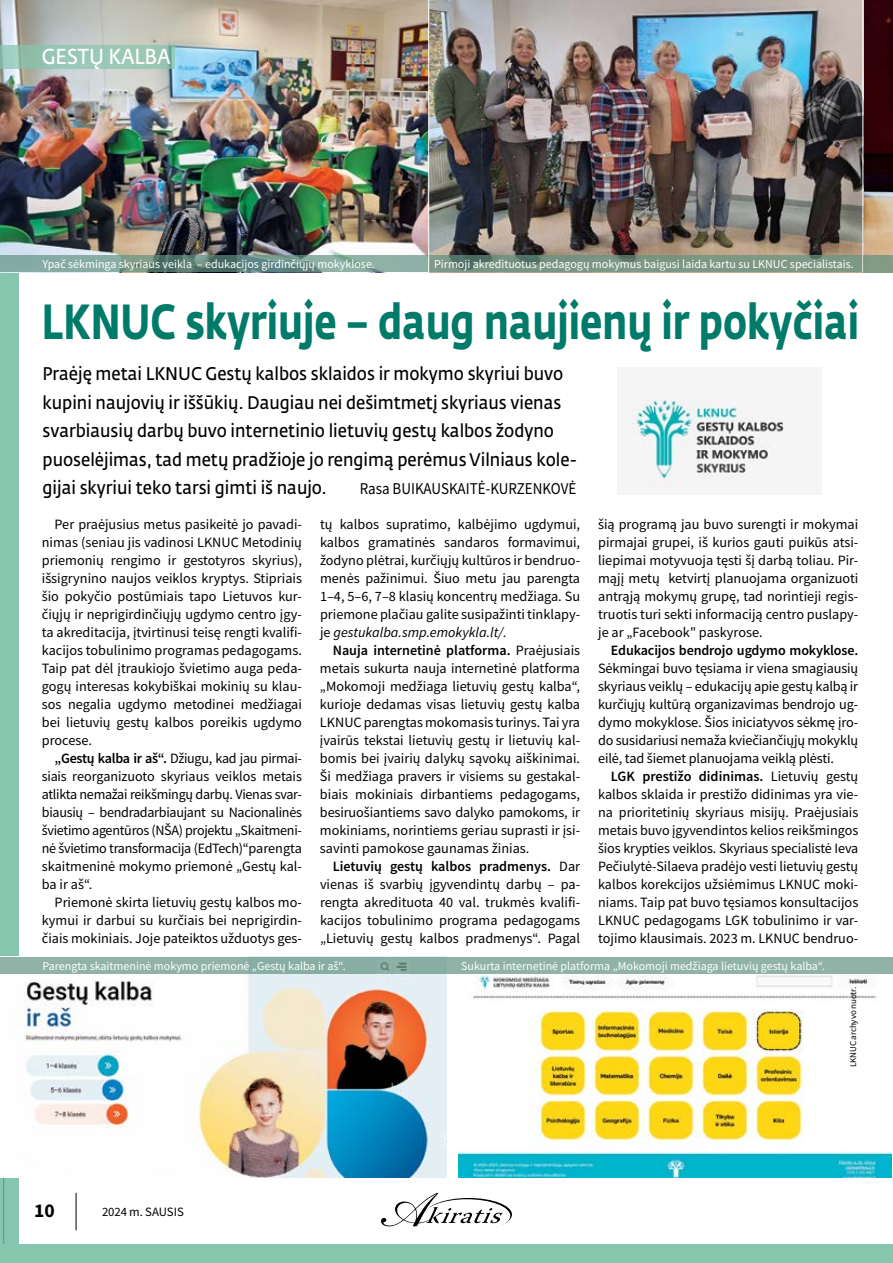
<style>
.page{position:relative;width:893px;height:1263px;background:#fff}
.page>*{position:absolute;margin:0;border:0;box-sizing:border-box;transform-origin:0 0}
.t1{font:700 48.75px "Fedra Sans Pro";color:#007a69;scale:.77 1}
.t2{font:21.45px "Fedra Sans Pro";color:#fff;scale:.9 1}
.t3{font:700 19.5px "Source Sans Pro";color:#000}
.t4{font:18.15px/28.5px "Fedra Sans Pro";color:#000;scale:.91 1}
.t5{font:16.5px "Source Sans Pro";color:#000;scale:.91 1}
.t6{font:14.25px/18px "Source Sans Pro";color:#000;text-align:justify}
.t7{font:600 14.25px "Source Sans Pro";letter-spacing:-.01em;color:#000}
.t8{font:12.75px "Source Sans Pro";letter-spacing:-.01em;color:#000}
.t9{font:12px "Source Sans Pro";color:#fff}
.t10{font:9px "Source Sans Pro";letter-spacing:-.01em;color:#000}
.s1{font-weight:600}
.s2{font-style:italic}
</style>
<div class="page">
<hr style="left:76px;top:1193px;width:1px;height:37px;background:#000">
<svg style="left:381px;top:1193px;width:125px;height:33px"></svg>
<div style="left:0;top:0;width:18px;height:1263px;background:#86c5ae"></div>
<img style="left:429px;top:0;width:464px;height:256px">
<hr style="left:3px;top:976px;width:1px;height:287px;background:#508cca">
<img style="left:0;top:0;width:428px;height:255px">
<img style="left:0;top:974px;width:446px;height:204px">
<img style="left:458px;top:975px;width:433px;height:203px">
<div style="left:0;top:1245px;width:893px;height:18px;background:#86c5ae"></div>
<svg style="left:0;top:255px;width:862px;height:17px;background:#769588"></svg>
<div style="left:0;top:957px;width:893px;height:17px;background:#90b2a7"></div>
<hr style="left:428px;top:0;width:1px;height:272px;background:#fff">
<hr style="left:862px;top:0;width:1px;height:272px;background:#fff">
<div style="left:863px;top:256px;width:30px;height:17px;background:#839b85"></div>
<svg style="left:0;top:45px;width:175px;height:24px;background:#97c5b4"></svg>
<img style="left:631px;top:398px;width:158px;height:91px">
<h2 class="t2" style="left:42px;top:43px;width:145px">GESTŲ KALBA</h2>
<p class="t9" style="left:43px;top:257px;width:334px">Ypač sėkminga skyriaus veikla – edukacijos girdinčiųjų mokyklose.</p>
<p class="t9" style="left:434px;top:257px;width:421px">Pirmoji akredituotus pedagogų mokymus baigusi laida kartu su LKNUC specialistais.</p>
<h1 class="t1" style="left:42px;top:291px;width:1063px">LKNUC skyriuje – daug naujienų ir pokyčiai</h1>
<p class="t4" style="left:43px;top:360px;width:588px">Praėję metai LKNUC Gestų kalbos sklaidos ir mokymo skyriui buvo kupini naujovių ir iššūkių. Daugiau nei dešimtmetį skyriaus vienas svarbiausių darbų buvo internetinio lietuvių gestų kalbos žodyno puoselėjimas, tad metų pradžioje jo rengimą perėmus Vilniaus kole&shy;gijai skyriui teko tarsi gimti iš naujo.</p>
<p class="t5" style="left:360px;top:478px;width:240px">Rasa BUIKAUSKAITĖ-KURZENKOVĖ</p>
<p class="t6" style="left:42px;top:515px;width:262px;text-indent:13px">Per praėjusius metus pasikeitė jo pavadi&shy;nimas (seniau jis vadinosi LKNUC Metodinių priemonių rengimo ir gestotyros skyrius), išsigrynino naujos veiklos kryptys. Stipriais šio pokyčio postūmiais tapo Lietuvos kur&shy;čiųjų ir neprigirdinčiųjų ugdymo centro įgy&shy;ta akreditacija, įtvirtinusi teisę rengti kvalifi&shy;kacijos tobulinimo programas pedagogams.<br>Taip pat dėl įtraukiojo švietimo auga peda&shy;gogų interesas kokybiškai mokinių su klau&shy;sos negalia ugdymo metodinei medžiagai bei lietuvių gestų kalbos poreikis ugdymo procese.</p>
<p class="t6" style="left:42px;top:749px;width:262px;text-indent:13px"><span class="s1">„Gestų kalba ir aš“.</span> Džiugu, kad jau pirmai&shy;siais reorganizuoto skyriaus veiklos metais atlikta nemažai reikšmingų darbų. Vienas svar&shy;biausių – bendradarbiaujant su Nacionalinės švietimo agentūros (NŠA) projektu „Skaitmeni&shy;nė švietimo transformacija (EdTech)“parengta skaitmeninė mokymo priemonė „Gestų kal&shy;ba ir aš“.</p>
<p class="t6" style="left:42px;top:893px;width:262px;text-indent:13px">Priemonė skirta lietuvių gestų kalbos mo&shy;kymui ir darbui su kurčiais bei neprigirdin&shy;čiais mokiniais. Joje pateiktos užduotys ges-</p>
<p class="t6" style="left:320px;top:515px;width:262px">tų kalbos supratimo, kalbėjimo ugdymui, kalbos gramatinės sandaros formavimui, žodyno plėtrai, kurčiųjų kultūros ir bendruo&shy;menės pažinimui. Šiuo metu jau parengta 1–4, 5–6, 7–8 klasių koncentrų medžiaga. Su priemone plačiau galite susipažinti tinklapy&shy;je <span class="s2">gestukalba.smp.emokykla.lt/.</span></p>
<p class="t6" style="left:320px;top:641px;width:262px;text-indent:13px"><span class="s1">Nauja internetinė platforma.</span> Praėjusiais metais sukurta nauja internetinė platforma „Mokomoji medžiaga lietuvių gestų kalba“, kurioje dedamas visas lietuvių gestų kalba LKNUC parengtas mokomasis turinys. Tai yra įvairūs tekstai lietuvių gestų ir lietuvių kal&shy;bomis bei įvairių dalykų sąvokų aiškinimai.<br>Ši medžiaga pravers ir visiems su gestakal&shy;biais mokiniais dirbantiems pedagogams, besiruošiantiems savo dalyko pamokoms, ir mokiniams, norintiems geriau suprasti ir įsi&shy;savinti pamokose gaunamas žinias.</p>
<p class="t6" style="left:320px;top:857px;width:262px;text-indent:13px"><span class="s1">Lietuvių gestų kalbos pradmenys.</span> Dar vienas iš svarbių įgyvendintų darbų – pa&shy;rengta akredituota 40 val. trukmės kvalifi&shy;kacijos tobulinimo programa pedagogams „Lietuvių gestų kalbos pradmenys“. Pagal</p>
<p class="t6" style="left:598px;top:515px;width:262px">šią programą jau buvo surengti ir mokymai pirmajai grupei, iš kurios gauti puikūs atsi&shy;liepimai motyvuoja tęsti šį darbą toliau. Pir&shy;mąjį metų ketvirtį planuojama organizuoti antrąją mokymų grupę, tad norintieji regis&shy;truotis turi sekti informaciją centro puslapy&shy;je ar „Facebook" paskyrose.</p>
<p class="t7" style="left:611px;top:640px;width:249px">Edukacijos bendrojo ugdymo mokyklose.</p>
<p class="t6" style="left:598px;top:659px;width:262px">Sėkmingai buvo tęsiama ir viena smagiausių skyriaus veiklų – edukacijų apie gestų kalbą ir kurčiųjų kultūrą organizavimas bendrojo ug&shy;dymo mokyklose. Šios iniciatyvos sėkmę įro&shy;do susidariusi nemaža kviečiančiųjų mokyklų eilė, tad šiemet planuojama veiklą plėsti.</p>
<p class="t6" style="left:598px;top:767px;width:262px;text-indent:13px"><span class="s1">LGK prestižo didinimas.</span> Lietuvių gestų kalbos sklaida ir prestižo didinimas yra vie&shy;na prioritetinių skyriaus misijų. Praėjusiais metais buvo įgyvendintos kelios reikšmingos šios krypties veiklos. Skyriaus specialistė Ieva Pečiulytė-Silaeva pradėjo vesti lietuvių gestų kalbos korekcijos užsiėmimus LKNUC moki&shy;niams. Taip pat buvo tęsiamos konsultacijos LKNUC pedagogams LGK tobulinimo ir var&shy;tojimo klausimais. 2023 m. LKNUC bendruo-</p>
<p class="t9" style="left:43px;top:958px;width:305px">Parengta skaitmeninė mokymo priemonė „Gestų kalba ir aš“.</p>
<p class="t9" style="left:461px;top:958px;width:365px">Sukurta internetinė platforma „Mokomoji medžiaga lietuvių gestų kalba“.</p>
<p class="t10" style="left:847px;top:1067px;width:82px;rotate:-90deg">LKNUC archyvo nuotr.</p>
<h3 class="t3" style="left:34px;top:1197px;width:22px">10</h3>
<p class="t8" style="left:102px;top:1204px;width:83px">2024 m. SAUSIS</p>
</div>
